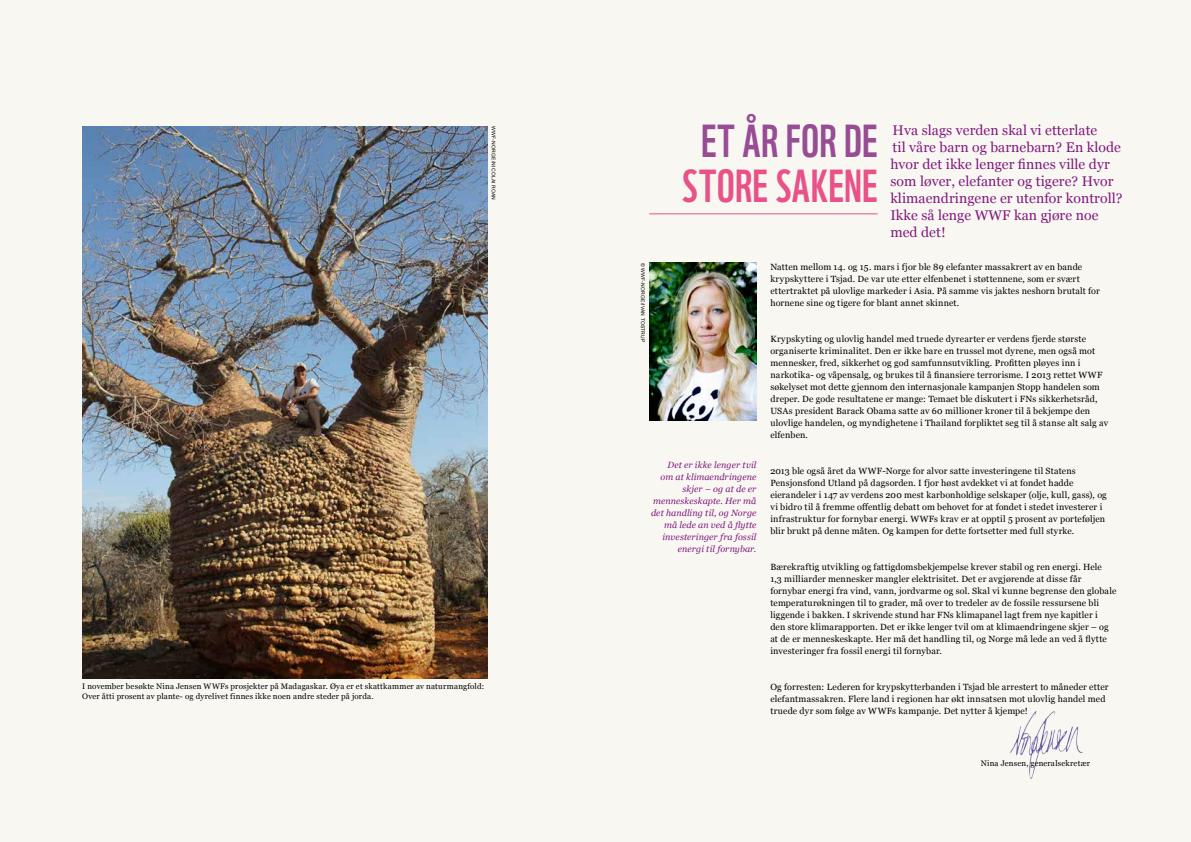
<style>
.page{position:relative;width:1191px;height:842px;background:#fff}
.page>*{position:absolute;margin:0;border:0;box-sizing:border-box;transform-origin:0 0}
.t1{font:45px "WWF";letter-spacing:.01em;color:#e85289}
.t2{font:45px "WWF";letter-spacing:.005em;color:#974c94}
.t3{font:14px/17px "Georgia";letter-spacing:.005em;color:#81197f}
.t4{font:9px/12px "Georgia";letter-spacing:.015em;color:#000}
.t5{font:italic 9px/12px "Georgia";letter-spacing:.01em;color:#81197f;text-align:right}
.t6{font:8px/10px "Georgia";letter-spacing:.02em;color:#000}
.t7{font:5px "Arial";letter-spacing:.04em;color:#000}
</style>
<div class="page">
<div style="left:0;top:0;width:595px;height:842px;background:#f8f7f1"></div>
<div style="left:595px;top:0;width:596px;height:842px;background:#f8f7f1"></div>
<img style="left:649px;top:263px;width:107px;height:157px">
<hr style="left:649px;top:213px;width:228px;height:1px;background:#e85289">
<img style="left:82px;top:127px;width:406px;height:551px">
<img style="left:1010px;top:711px;width:73px;height:68px">
<p class="t7" style="left:497px;top:126px;width:75px;rotate:90deg">WWF-NORGE/NICOLAI ROAN</p>
<p class="t6" style="left:82px;top:680px;width:403px">I november besøkte Nina Jensen WWFs prosjekter på Madagaskar. Øya er et skattkammer av naturmangfold:<br>Over åtti prosent av plante- og dyrelivet finnes ikke noen andre steder på jorda.</p>
<h1 class="t2" style="left:701px;top:106px;width:178px">ET ÅR FOR DE</h1>
<h1 class="t1" style="left:682px;top:151px;width:197px">STORE SAKENE</h1>
<h2 class="t3" style="left:890px;top:121px;width:234px">Hva slags verden skal vi etterlate<br>til våre barn og barnebarn? En klode hvor det ikke lenger finnes ville dyr som løver, elefanter og tigere? Hvor klimaendringene er utenfor kontroll?<br>Ikke så lenge WWF kan gjøre noe med det!</h2>
<p class="t7" style="left:646px;top:263px;width:81px;rotate:90deg">© WWF-NORGE/IVAN TOSTRUP</p>
<p class="t5" style="left:651px;top:458px;width:107px">Det er ikke lenger tvil<br>om at klimaendringene skjer – og at de er menneskeskapte. Her må det handling til, og Norge må lede an ved å flytte investeringer fra fossil energi til fornybar.</p>
<p class="t4" style="left:770px;top:260px;width:331px">Natten mellom 14. og 15. mars i fjor ble 89 elefanter massakrert av en bande krypskyttere i Tsjad. De var ute etter elfenbenet i støttennene, som er svært ettertraktet på ulovlige markeder i Asia. På samme vis jaktes neshorn brutalt for hornene sine og tigere for blant annet skinnet.</p>
<p class="t4" style="left:770px;top:332px;width:339px">Krypskyting og ulovlig handel med truede dyrearter er verdens fjerde største organiserte kriminalitet. Den er ikke bare en trussel mot dyrene, men også mot mennesker, fred, sikkerhet og god samfunnsutvikling. Profitten pløyes inn i narkotika- og våpensalg, og brukes til å finansiere terrorisme. I 2013 rettet WWF søkelyset mot dette gjennom den internasjonale kampanjen Stopp handelen som dreper. De gode resultatene er mange: Temaet ble diskutert i FNs sikkerhetsråd, USAs president Barack Obama satte av 60 millioner kroner til å bekjempe den ulovlige handelen, og myndighetene i Thailand forpliktet seg til å stanse alt salg av elfenben.</p>
<p class="t4" style="left:770px;top:464px;width:338px">2013 ble også året da WWF-Norge for alvor satte investeringene til Statens Pensjonsfond Utland på dagsorden. I fjor høst avdekket vi at fondet hadde eierandeler i 147 av verdens 200 mest karbonholdige selskaper (olje, kull, gass), og vi bidro til å fremme offentlig debatt om behovet for at fondet i stedet investerer i infrastruktur for fornybar energi. WWFs krav er at opptil 5 prosent av porteføljen blir brukt på denne måten. Og kampen for dette fortsetter med full styrke.</p>
<p class="t4" style="left:770px;top:560px;width:347px">Bærekraftig utvikling og fattigdomsbekjempelse krever stabil og ren energi. Hele<br>1,3 milliarder mennesker mangler elektrisitet. Det er avgjørende at disse får fornybar energi fra vind, vann, jordvarme og sol. Skal vi kunne begrense den globale temperaturøkningen til to grader, må over to tredeler av de fossile ressursene bli liggende i bakken. I skrivende stund har FNs klimapanel lagt frem nye kapitler i<br>den store klimarapporten. Det er ikke lenger tvil om at klimaendringene skjer – og at de er menneskeskapte. Her må det handling til, og Norge må lede an ved å flytte investeringer fra fossil energi til fornybar.</p>
<p class="t4" style="left:770px;top:680px;width:340px">Og forresten: Lederen for krypskytterbanden i Tsjad ble arrestert to måneder etter elefantmassakren. Flere land i regionen har økt innsatsen mot ulovlig handel med truede dyr som følge av WWFs kampanje. Det nytter å kjempe!</p>
<p class="t6" style="left:980px;top:758px;width:111px">Nina Jensen, generalsekretær</p>
</div>
